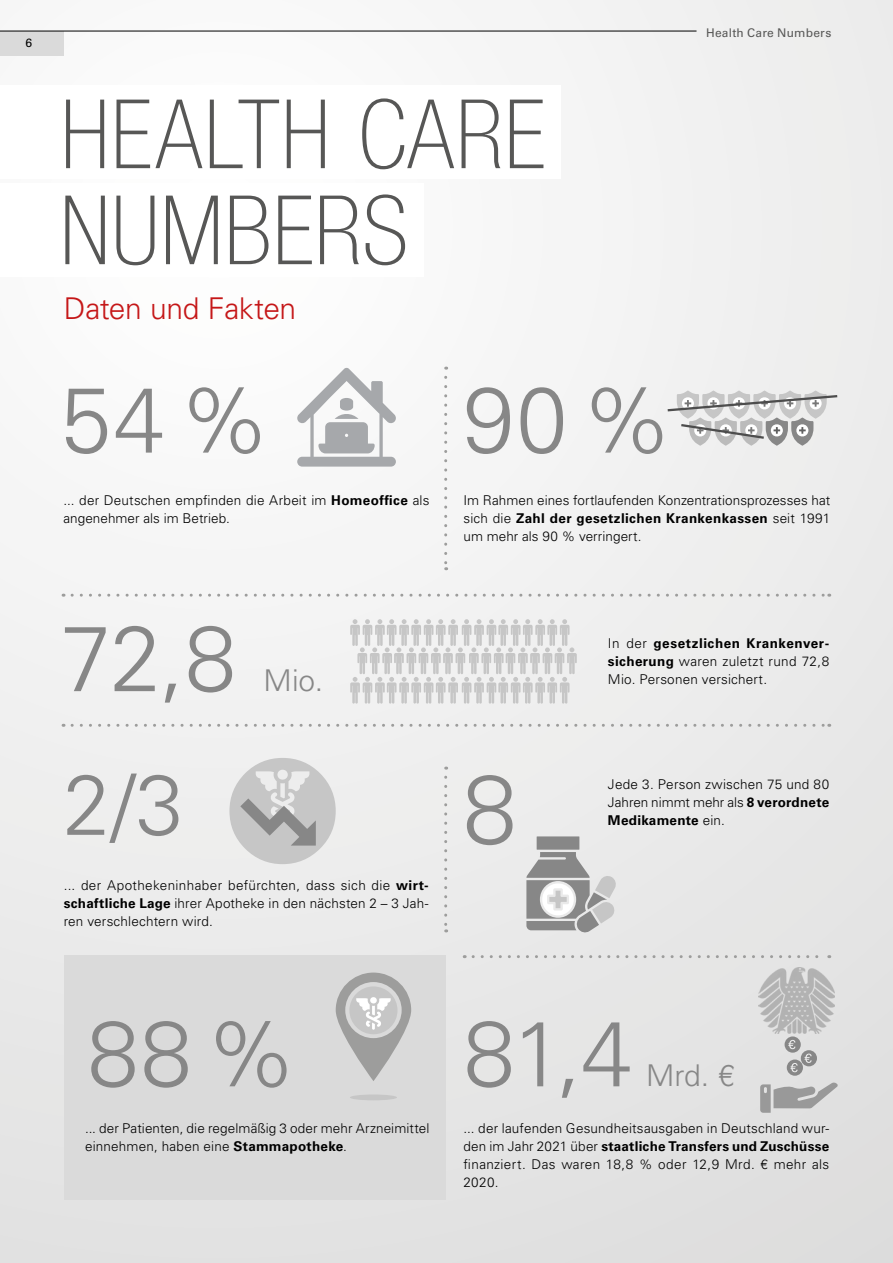
<style>
.page{position:relative;width:893px;height:1263px;background:#fff}
.page>*{position:absolute;margin:0;border:0;box-sizing:border-box;transform-origin:0 0}
.Fließtext{font:300 97.2px "Univers LT Std";color:#878787}
.t1{font:100 condensed 96px/96px "Helvetica Neue LT Std";letter-spacing:.01em;color:#575756}
.Fließtext-2{font:300 92.25px "Univers LT Std";letter-spacing:.02em;color:#878787}
.Fließtext-3{font:300 84.9px "Univers LT Std";color:#878787}
.Headline_red{font:300 30px "Univers LT Std";letter-spacing:-.015em;color:#c51718}
.Fließtext-4{font:300 30px "Univers LT Std";color:#878787}
.Fließtext-5{font:300 13.5px/18px "Univers LT Std";letter-spacing:.01em;color:#000;text-align:justify}
.Fließtext-6{font:12px "Univers LT Std";letter-spacing:.02em;color:#575756}
.Fließtext-7{font:12px "Univers LT Std";color:#000}
.s1{font-weight:700}
</style>
<div class="page">
<div style="left:0;top:0;width:893px;height:1263px;background:linear-gradient(to bottom,#f8f8f8,#e3e3e3)"></div>
<div style="left:64px;top:955px;width:382px;height:244px;background:#dadada"></div>
<svg style="left:444px;top:377px;width:3px;height:193px"></svg>
<svg style="left:444px;top:777px;width:3px;height:155px"></svg>
<svg style="left:72px;top:594px;width:758px;height:3px"></svg>
<svg style="left:72px;top:724px;width:758px;height:3px"></svg>
<svg style="left:473px;top:955px;width:357px;height:3px"></svg>
<div style="left:0;top:31px;width:64px;height:24px;background:#dadada"></div>
<hr style="left:0;top:31px;width:696px;height:1px;background:#000">
<div style="left:0;top:184px;width:423px;height:93px;background:#fff"></div>
<div style="left:0;top:86px;width:560px;height:93px;background:#fff"></div>
<svg style="left:297px;top:367px;width:99px;height:100px"></svg>
<div style="left:350px;top:1094px;width:47px;height:6px;background:#c6c6c6;border-radius:50%"></div>
<svg style="left:336px;top:972px;width:75px;height:109px"></svg>
<div style="left:537px;top:836px;width:42px;height:14px;background:#878787"></div>
<svg style="left:526px;top:852px;width:91px;height:81px;background:#bbb"></svg>
<svg style="left:229px;top:758px;width:107px;height:106px;background:#cacaca"></svg>
<img style="left:759px;top:967px;width:75px;height:66px">
<svg style="left:760px;top:1082px;width:78px;height:31px;background:#bbb"></svg>
<div style="left:801px;top:1050px;width:16px;height:16px;background:#878787;border-radius:50%"></div>
<svg style="left:804px;top:1053px;width:8px;height:10px"></svg>
<svg style="left:785px;top:1036px;width:16px;height:17px"></svg>
<svg style="left:788px;top:1040px;width:7px;height:9px"></svg>
<div style="left:787px;top:1059px;width:16px;height:17px;background:#878787;border-radius:50%"></div>
<svg style="left:790px;top:1063px;width:8px;height:9px"></svg>
<svg style="left:350px;top:619px;width:227px;height:85px"></svg>
<svg style="left:665px;top:390px;width:175px;height:56px"></svg>
<p class="Fließtext-7" style="left:26px;top:35px;width:8px">6</p>
<p class="t1" style="left:60px;top:86px;width:486px">HEALTH CARE<br>NUMBERS</p>
<p class="Headline_red" style="left:64px;top:291px;width:234px">Daten und Fakten</p>
<p class="Fließtext-2" style="left:60px;top:364px;width:212px">54%</p>
<p class="Fließtext-2" style="left:463px;top:364px;width:212px">90%</p>
<p class="Fließtext-6" style="left:706px;top:26px;width:127px">Health Care Numbers</p>
<p class="Fließtext-5" style="left:63px;top:491px;width:368px">... der Deutschen empfinden die Arbeit im <span class="s1">Homeoffice</span> als angenehmer als im Betrieb.</p>
<p class="Fließtext-5" style="left:463px;top:491px;width:368px">Im Rahmen eines fortlaufenden Konzentrationsprozesses hat sich die <span class="s1">Zahl der gesetzlichen Krankenkassen</span> seit 1991 um mehr als 90 % verringert.</p>
<p class="Fließtext-2" style="left:60px;top:603px;width:177px">72,8</p>
<p class="Fließtext-3" style="left:63px;top:753px;width:122px">2/3</p>
<p class="Fließtext-4" style="left:264px;top:662px;width:61px">Mio.</p>
<p class="Fließtext-5" style="left:64px;top:876px;width:366px">... der Apothekeninhaber befürchten, dass sich die <span class="s1">wirt&shy;schaftliche Lage</span> ihrer Apotheke in den nächsten 2 – 3 Jah&shy;ren verschlechtern wird.</p>
<p class="Fließtext" style="left:463px;top:751px;width:56px">8</p>
<p class="Fließtext-5" style="left:608px;top:634px;width:223px">In der <span class="s1">gesetzlichen Krankenver&shy;sicherung</span> waren zuletzt rund 72,8<br>Mio. Personen versichert.</p>
<p class="Fließtext-5" style="left:608px;top:775px;width:223px">Jede 3. Person zwischen 75 und 80<br>Jahren nimmt mehr als <span class="s1">8 verordnete Medikamente</span> ein.</p>
<p class="Fließtext-2" style="left:87px;top:998px;width:212px">88%</p>
<p class="Fließtext-5" style="left:85px;top:1119px;width:346px">... der Patienten, die regelmäßig 3 oder mehr Arzneimittel einnehmen, haben eine <span class="s1">Stammapotheke</span>.</p>
<p class="Fließtext-2" style="left:463px;top:998px;width:171px">81,4</p>
<p class="Fließtext-4" style="left:646px;top:1057px;width:90px">Mrd. €</p>
<p class="Fließtext-5" style="left:463px;top:1119px;width:367px">... der laufenden Gesundheitsausgaben in Deutschland wur&shy;den im Jahr 2021 über <span class="s1">staatliche Transfers und Zuschüsse </span>finanziert. Das waren 18,8 % oder 12,9 Mrd. € mehr als 2020.</p>
</div>
